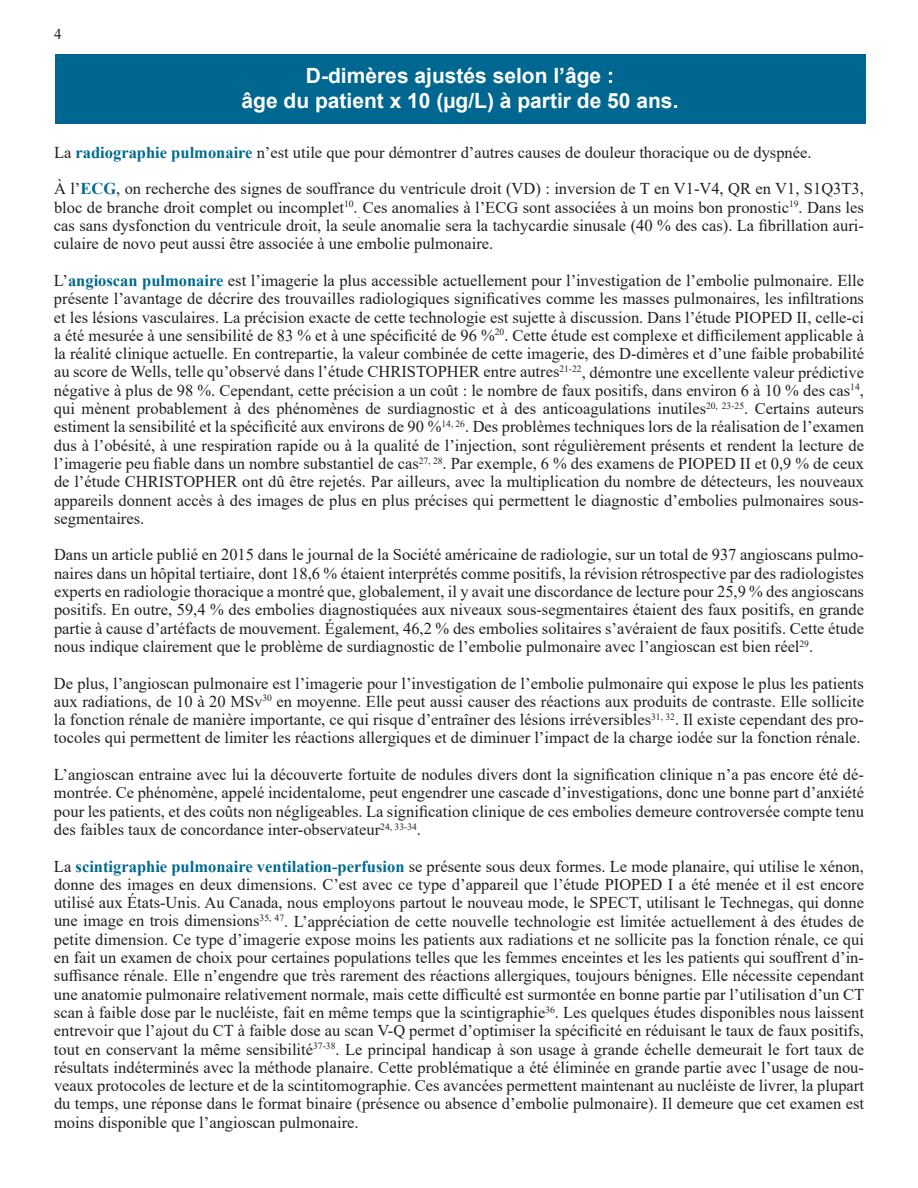
<style>
.page{position:relative;width:918px;height:1188px;background:#fff}
.page>*{position:absolute;margin:0;border:0;box-sizing:border-box;transform-origin:0 0}
.t1{font:700 21px/25.2px "Arial";color:#fff;text-align:center}
.t2{font:16.5px/18.3px "Times New Roman";color:#231f20;text-align:justify}
.t3{font:15px "Times New Roman";color:#231f20}
.s1{font-weight:700;color:#006890}
</style>
<div class="page">
<div style="left:55px;top:54px;width:810px;height:69px;background:#006890"></div>
<p class="t3" style="left:54px;top:23px;width:9px">4</p>
<p class="t1" style="left:242px;top:63px;width:438px">D-dimères ajustés selon l’âge :<br>âge du patient x 10 (µg/L) à partir de 50 ans.</p>
<p class="t2" style="left:54px;top:143px;width:759px">La <span class="s1">radiographie pulmonaire</span> n’est utile que pour démontrer d’autres causes de douleur thoracique ou de dyspnée.</p>
<p class="t2" style="left:54px;top:179px;width:812px">À l’<span class="s1">ECG</span>, on recherche des signes de souffrance du ventricule droit (VD) : inversion de T en V1-V4, QR en V1, S1Q3T3, bloc de branche droit complet ou incomplet<sup>10</sup>.<sub>.</sub> Ces anomalies à l’ECG sont associées à un moins bon pronostic<sup>19</sup>. Dans les cas sans dysfonction du ventricule droit, la seule anomalie sera la tachycardie sinusale (40 % des cas). La fibrillation auri&shy;culaire de novo peut aussi être associée à une embolie pulmonaire.</p>
<p class="t2" style="left:54px;top:271px;width:812px">L’<span class="s1">angioscan pulmonaire</span> est l’imagerie la plus accessible actuellement pour l’investigation de l’embolie pulmonaire. Elle présente l’avantage de décrire des trouvailles radiologiques significatives comme les masses pulmonaires, les infiltrations et les lésions vasculaires. La précision exacte de cette technologie est sujette à discussion. Dans l’étude PIOPED II, celle-ci a été mesurée à une sensibilité de 83 % et à une spécificité de 96 %<sup>20</sup>. Cette étude est complexe et difficilement applicable à la réalité clinique actuelle. En contrepartie, la valeur combinée de cette imagerie, des D-dimères et d’une faible probabilité au score de Wells, telle qu’observé dans l’étude CHRISTOPHER entre autres<sup>21-22</sup>, démontre une excellente valeur prédictive négative à plus de 98 %. Cependant, cette précision a un coût : le nombre de faux positifs, dans environ 6 à 10 % des cas<sup>14</sup>, qui mènent probablement à des phénomènes de surdiagnostic et à des anticoagulations inutiles<sup>20,</sup> <sup>23-25</sup>. Certains auteurs estiment la sensibilité et la spécificité aux environs de 90 %<sup>14,</sup> <sup>26</sup>. Des problèmes techniques lors de la réalisation de l’examen dus à l’obésité, à une respiration rapide ou à la qualité de l’injection, sont régulièrement présents et rendent la lecture de l’imagerie peu fiable dans un nombre substantiel de cas<sup>27,</sup> <sup>28</sup>. Par exemple, 6 % des examens de PIOPED II et 0,9 % de ceux de l’étude CHRISTOPHER ont dû être rejetés. Par ailleurs, avec la multiplication du nombre de détecteurs, les nouveaux appareils donnent accès à des images de plus en plus précises qui permettent le diagnostic d’embolies pulmonaires sous&shy;segmentaires.</p>
<p class="t2" style="left:54px;top:545px;width:812px">Dans un article publié en 2015 dans le journal de la Société américaine de radiologie, sur un total de 937 angioscans pulmo&shy;naires dans un hôpital tertiaire, dont 18,6 % étaient interprétés comme positifs, la révision rétrospective par des radiologistes experts en radiologie thoracique a montré que, globalement, il y avait une discordance de lecture pour 25,9 % des angioscans positifs. En outre, 59,4 % des embolies diagnostiquées aux niveaux sous-segmentaires étaient des faux positifs, en grande partie à cause d’artéfacts de mouvement. Également, 46,2 % des embolies solitaires s’avéraient de faux positifs. Cette étude nous indique clairement que le problème de surdiagnostic de l’embolie pulmonaire avec l’angioscan est bien réel<sup>29</sup>.</p>
<p class="t2" style="left:54px;top:673px;width:812px">De plus, l’angioscan pulmonaire est l’imagerie pour l’investigation de l’embolie pulmonaire qui expose le plus les patients aux radiations, de 10 à 20 MSv<sup>30</sup> en moyenne. Elle peut aussi causer des réactions aux produits de contraste. Elle sollicite la fonction rénale de manière importante, ce qui risque d’entraîner des lésions irréversibles<sup>31,</sup> <sup>32</sup>. Il existe cependant des pro&shy;tocoles qui permettent de limiter les réactions allergiques et de diminuer l’impact de la charge iodée sur la fonction rénale.</p>
<p class="t2" style="left:54px;top:765px;width:812px">L’angioscan entraine avec lui la découverte fortuite de nodules divers dont la signification clinique n’a pas encore été dé&shy;montrée. Ce phénomène, appelé incidentalome, peut engendrer une cascade d’investigations, donc une bonne part d’anxiété pour les patients, et des coûts non négligeables. La signification clinique de ces embolies demeure controversée compte tenu des faibles taux de concordance inter-observateur<sup>24,</sup> <sup>33-34</sup>.</p>
<p class="t2" style="left:54px;top:856px;width:812px">La <span class="s1">scintigraphie pulmonaire ventilation-perfusion</span> se présente sous deux formes. Le mode planaire, qui utilise le xénon, donne des images en deux dimensions. C’est avec ce type d’appareil que l’étude PIOPED I a été menée et il est encore utilisé aux États-Unis. Au Canada, nous employons partout le nouveau mode, le SPECT, utilisant le Technegas, qui donne une image en trois dimensions<sup>35,</sup> <sup>47</sup>. L’appréciation de cette nouvelle technologie est limitée actuellement à des études de petite dimension. Ce type d’imagerie expose moins les patients aux radiations et ne sollicite pas la fonction rénale, ce qui en fait un examen de choix pour certaines populations telles que les femmes enceintes et les les patients qui souffrent d’in&shy;suffisance rénale. Elle n’engendre que très rarement des réactions allergiques, toujours bénignes. Elle nécessite cependant une anatomie pulmonaire relativement normale, mais cette difficulté est surmontée en bonne partie par l’utilisation d’un CT scan à faible dose par le nucléiste, fait en même temps que la scintigraphie<sup>36</sup>. Les quelques études disponibles nous laissent entrevoir que l’ajout du CT à faible dose au scan V-Q permet d’optimiser la spécificité en réduisant le taux de faux positifs, tout en conservant la même sensibilité<sup>37-38</sup>. Le principal handicap à son usage à grande échelle demeurait le fort taux de résultats indéterminés avec la méthode planaire. Cette problématique a été éliminée en grande partie avec l’usage de nou&shy;veaux protocoles de lecture et de la scintitomographie. Ces avancées permettent maintenant au nucléiste de livrer, la plupart du temps, une réponse dans le format binaire (présence ou absence d’embolie pulmonaire). Il demeure que cet examen est moins disponible que l’angioscan pulmonaire.</p>
</div>
